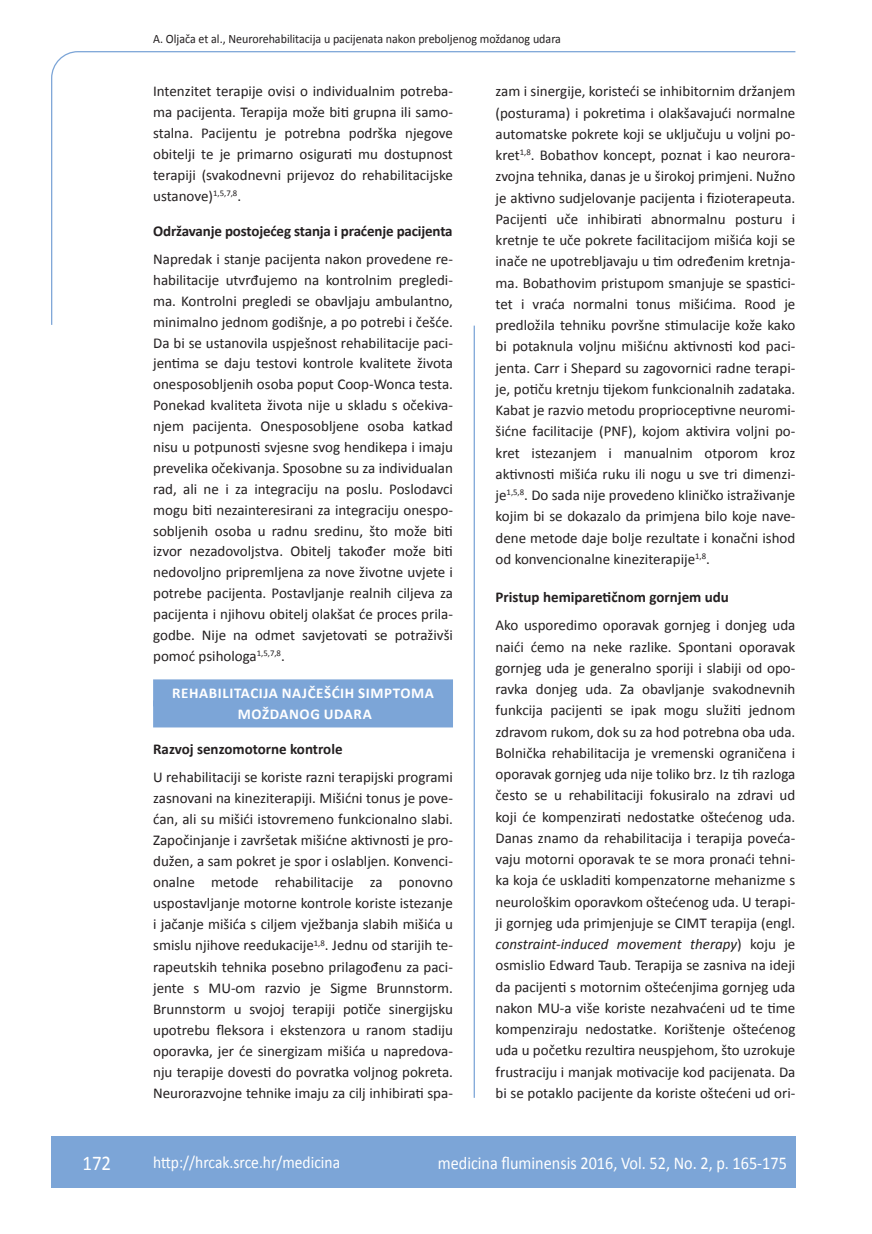
<style>
.page{position:relative;width:872px;height:1234px;background:#fff}
.page>*{position:absolute;margin:0;border:0;box-sizing:border-box;transform-origin:0 0}
.t1{font:21px "Calibri";color:#fff;scale:.9 1}
.t2{font:18px "Calibri";color:#fff;scale:.9 1}
.t3{font:17.25px "Calibri";color:#fff;scale:.9 1}
.t4{font:15px/21.3px "Calibri";color:#231f20;text-align:justify}
.t5{font:700 15px "Calibri";letter-spacing:-.01em;color:#231f20}
.t6{font:700 15px/21px "Calibri";letter-spacing:.04em;color:#fff;text-align:center}
.t7{font:12.75px "Calibri";color:#231f20;scale:.94 1}
.s1{font-style:italic}
</style>
<div class="page">
<svg style="left:51px;top:51px;width:745px;height:274px"></svg>
<hr style="left:473px;top:325px;width:2px;height:772px;background:#7ca5d7">
<div style="left:51px;top:1135px;width:744px;height:51px;background:#7ca5d7"></div>
<div style="left:153px;top:679px;width:300px;height:27px;background:#7ca5d7"></div>
<div style="left:153px;top:700px;width:300px;height:27px;background:#7ca5d7"></div>
<p class="t7" style="left:153px;top:30px;width:435px">A. Oljača et al., Neurorehabilitacija u pacijenata nakon preboljenog moždanog udara</p>
<p class="t4" style="left:153px;top:80px;width:301px;line-height:20.9px">Intenzitet terapije ovisi o individualnim potreba&shy;ma pacijenta. Terapija može biti grupna ili samo&shy;stalna. Pacijentu je potrebna podrška njegove obitelji te je primarno osigurati mu dostupnost terapiji (svakodnevni prijevoz do rehabilitacijske ustanove)<sup>1,5,7,8</sup>.</p>
<p class="t5" style="left:153px;top:222px;width:301px">Održavanje postojećeg stanja i praćenje pacijenta</p>
<p class="t4" style="left:153px;top:248px;width:301px;line-height:20.9px">Napredak i stanje pacijenta nakon provedene re&shy;habilitacije utvrđujemo na kontrolnim pregledi&shy;ma. Kontrolni pregledi se obavljaju ambulantno, minimalno jednom godišnje, a po potrebi i češće.<br>Da bi se ustanovila uspješnost rehabilitacije paci&shy;jentima se daju testovi kontrole kvalitete života onesposobljenih osoba poput Coop-Wonca testa.<br>Ponekad kvaliteta života nije u skladu s očekiva&shy;njem pacijenta. Onesposobljene osoba katkad nisu u potpunosti svjesne svog hendikepa i imaju prevelika očekivanja. Sposobne su za individualan rad, ali ne i za integraciju na poslu. Poslodavci mogu biti nezainteresirani za integraciju onespo&shy;sobljenih osoba u radnu sredinu, što može biti izvor nezadovoljstva. Obitelj također može biti nedovoljno pripremljena za nove životne uvjete i potrebe pacijenta. Postavljanje realnih ciljeva za pacijenta i njihovu obitelj olakšat će proces prila&shy;godbe. Nije na odmet savjetovati se potraživši pomoć psihologa<sup>1,5,7,8</sup>.</p>
<p class="t6" style="left:172px;top:681px;width:263px">REHABILITACIJA NAJČEŠĆIH SIMPTOMA<br>MOŽDANOG UDARA</p>
<p class="t5" style="left:153px;top:739px;width:191px">Razvoj senzomotorne kontrole</p>
<p class="t4" style="left:153px;top:765px;width:301px">U rehabilitaciji se koriste razni terapijski programi zasnovani na kineziterapiji. Mišićni tonus je pove&shy;ćan, ali su mišići istovremeno funkcionalno slabi.<br>Započinjanje i završetak mišićne aktivnosti je pro&shy;dužen, a sam pokret je spor i oslabljen. Konvenci&shy;onalne metode rehabilitacije za ponovno uspostavljanje motorne kontrole koriste istezanje i jačanje mišića s ciljem vježbanja slabih mišića u smislu njihove reedukacije<sup>1,8</sup>. Jednu od starijih te&shy;rapeutskih tehnika posebno prilagođenu za paci&shy;jente s MU-om razvio je Sigme Brunnstorm.<br>Brunnstorm u svojoj terapiji potiče sinergijsku upotrebu fleksora i ekstenzora u ranom stadiju oporavka, jer će sinergizam mišića u napredova&shy;nju terapije dovesti do povratka voljnog pokreta.<br>Neurorazvojne tehnike imaju za cilj inhibirati spa-</p>
<p class="t4" style="left:495px;top:80px;width:301px">zam i sinergije, koristeći se inhibitornim držanjem (posturama) i pokretima i olakšavajući normalne automatske pokrete koji se uključuju u voljni po&shy;kret<sup>1,8</sup>. Bobathov koncept, poznat i kao neurora&shy;zvojna tehnika, danas je u širokoj primjeni. Nužno je aktivno sudjelovanje pacijenta i fizioterapeuta.<br>Pacijenti uče inhibirati abnormalnu posturu i kretnje te uče pokrete facilitacijom mišića koji se inače ne upotrebljavaju u tim određenim kretnja&shy;ma. Bobathovim pristupom smanjuje se spastici&shy;tet i vraća normalni tonus mišićima. Rood je predložila tehniku površne stimulacije kože kako bi potaknula voljnu mišićnu aktivnosti kod paci&shy;jenta. Carr i Shepard su zagovornici radne terapi&shy;je, potiču kretnju tijekom funkcionalnih zadataka.<br>Kabat je razvio metodu proprioceptivne neuromi&shy;šićne facilitacije (PNF), kojom aktivira voljni po&shy;kret istezanjem i manualnim otporom kroz aktivnosti mišića ruku ili nogu u sve tri dimenzi&shy;je<sup>1,5,8</sup>. Do sada nije provedeno kliničko istraživanje kojim bi se dokazalo da primjena bilo koje nave&shy;dene metode daje bolje rezultate i konačni ishod od konvencionalne kineziterapije<sup>1,8</sup>.</p>
<p class="t5" style="left:495px;top:587px;width:235px">Pristup hemiparetičnom gornjem udu</p>
<p class="t4" style="left:495px;top:614px;width:301px">Ako usporedimo oporavak gornjeg i donjeg uda naići ćemo na neke razlike. Spontani oporavak gornjeg uda je generalno sporiji i slabiji od opo&shy;ravka donjeg uda. Za obavljanje svakodnevnih funkcija pacijenti se ipak mogu služiti jednom zdravom rukom, dok su za hod potrebna oba uda.<br>Bolnička rehabilitacija je vremenski ograničena i oporavak gornjeg uda nije toliko brz. Iz tih razloga često se u rehabilitaciji fokusiralo na zdravi ud koji će kompenzirati nedostatke oštećenog uda.<br>Danas znamo da rehabilitacija i terapija poveća&shy;vaju motorni oporavak te se mora pronaći tehni&shy;ka koja će uskladiti kompenzatorne mehanizme s neurološkim oporavkom oštećenog uda. U terapi&shy;ji gornjeg uda primjenjuje se CIMT terapija (engl. <span class="s1">constraint-induced movement therapy</span>) koju je osmislio Edward Taub. Terapija se zasniva na ideji da pacijenti s motornim oštećenjima gornjeg uda nakon MU-a više koriste nezahvaćeni ud te time kompenziraju nedostatke. Korištenje oštećenog uda u početku rezultira neuspjehom, što uzrokuje frustraciju i manjak motivacije kod pacijenata. Da bi se potaklo pacijente da koriste oštećeni ud ori-</p>
<h1 class="t1" style="left:82px;top:1149px;width:33px">172</h1>
<p class="t3" style="left:153px;top:1150px;width:209px">http://hrcak.srce.hr/medicina</p>
<p class="t2" style="left:438px;top:1151px;width:389px">medicina fluminensis 2016, Vol. 52, No. 2, p. 165-175</p>
</div>
